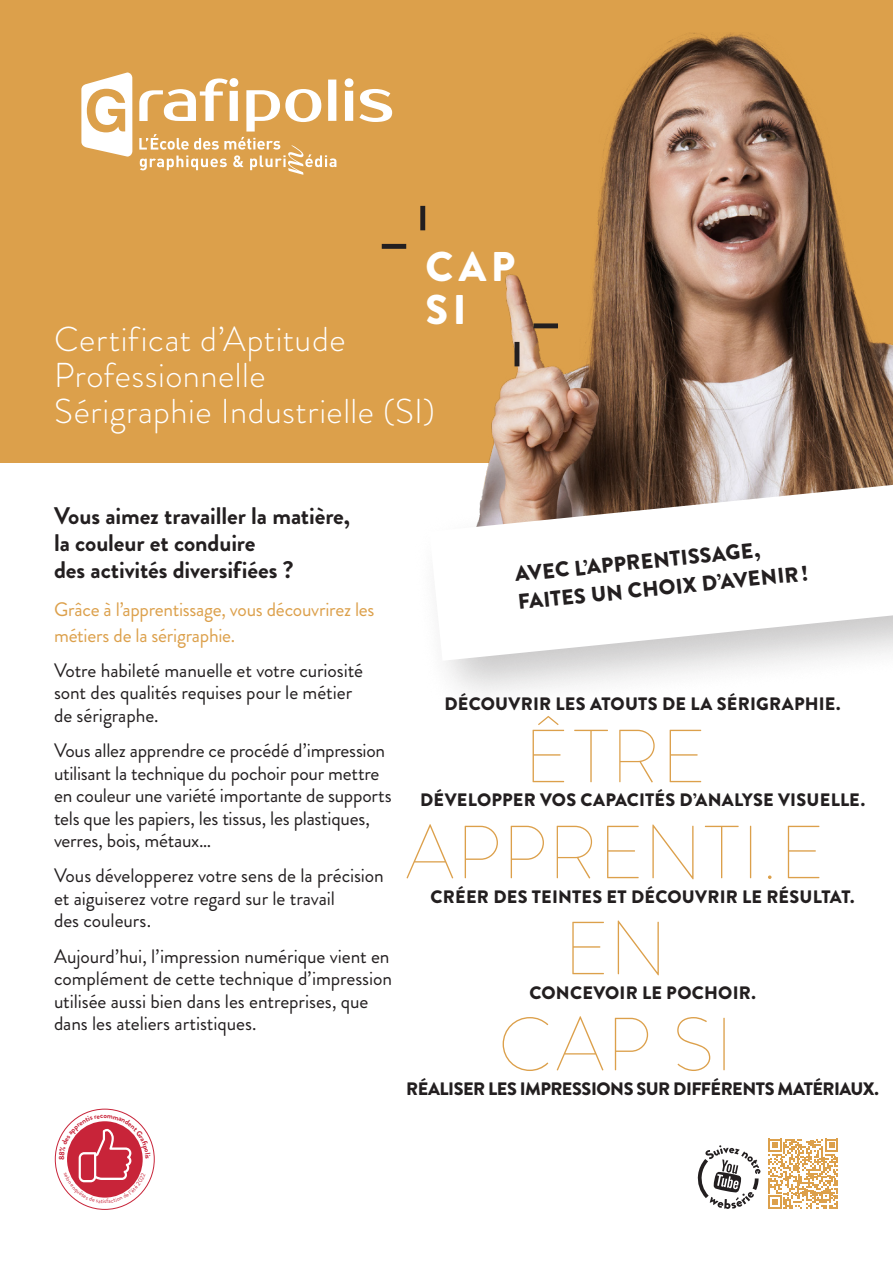
<style>
.page{position:relative;width:893px;height:1263px;background:#fff}
.page>*{position:absolute;margin:0;border:0;box-sizing:border-box;transform-origin:0 0}
.t1{font:100 75px/96px "Brandon Grotesque";letter-spacing:.03em;color:#dca04b;text-align:center}
.t2{font:900 41.55px/43.2px "Brandon Grotesque";color:#fff}
.t3{font:300 34.5px/35.8px "Brandon Grotesque";letter-spacing:.015em;color:#fff}
.t4{font:700 24px/27px "Brandon Grotesque";letter-spacing:-.005em;color:#231f20}
.t5{font:900 21.3px "Brandon Grotesque";color:#231f20}
.t6{font:19.5px/22.5px "Brandon Grotesque";letter-spacing:-.01em;color:#231f20}
.t7{font:19.5px/25.5px "Brandon Grotesque";letter-spacing:-.015em;color:#dca04b}
.t8{font:900 18px "Brandon Grotesque";letter-spacing:.01em;color:#231f20}
.t9{font:900 18px "Brandon Grotesque";letter-spacing:-.025em;color:#231f20}
</style>
<div class="page">
<div style="left:0;top:0;width:893px;height:463px;background:#dca04b"></div>
<img style="left:489px;top:33px;width:404px;height:428px">
<svg style="left:81px;top:72px;width:51px;height:85px"></svg>
<svg style="left:139px;top:78px;width:253px;height:97px"></svg>
<div style="left:514px;top:342px;width:5px;height:24px;background:#231f20"></div>
<div style="left:533px;top:323px;width:25px;height:5px;background:#231f20"></div>
<div style="left:420px;top:206px;width:5px;height:24px;background:#231f20"></div>
<div style="left:382px;top:244px;width:24px;height:5px;background:#231f20"></div>
<div style="left:411px;top:461px;width:482px;height:257px;background:#231f20;opacity:.25"></div>
<svg style="left:429px;top:485px;width:464px;height:176px"></svg>
<svg style="left:697px;top:1145px;width:64px;height:64px"></svg>
<svg style="left:768px;top:1139px;width:70px;height:70px"></svg>
<svg style="left:55px;top:1108px;width:100px;height:101px"></svg>
<p class="t2" style="left:425px;top:246px;width:91px">CAP<br>SI</p>
<p class="t3" style="left:54px;top:322px;width:293px">Certificat d’Aptitude<br>Professionnelle</p>
<p class="t3" style="left:54px;top:393px;width:383px">Sérigraphie Industrielle (SI)</p>
<p class="t4" style="left:54px;top:502px;width:297px">Vous aimez travailler la matière, la couleur et conduire<br>des activités diversifiées ?</p>
<p class="t7" style="left:54px;top:597px;width:322px">Grâce à l’apprentissage, vous découvrirez les métiers de la sérigraphie.</p>
<p class="t6" style="left:54px;top:659px;width:310px">Votre habileté manuelle et votre curiosité sont des qualités requises pour le métier de sérigraphe.</p>
<p class="t6" style="left:54px;top:739px;width:339px">Vous allez apprendre ce procédé d’impression utilisant la technique du pochoir pour mettre en couleur une variété importante de supports tels que les papiers, les tissus, les plastiques, verres, bois, métaux…</p>
<p class="t6" style="left:54px;top:865px;width:331px">Vous développerez votre sens de la précision et aiguiserez votre regard sur le travail<br>des couleurs.</p>
<p class="t6" style="left:54px;top:945px;width:340px">Aujourd’hui, l’impression numérique vient en complément de cette technique d’impression utilisée aussi bien dans les entreprises, que dans les ateliers artistiques.</p>
<p class="t5" style="left:514px;top:560px;width:247px;rotate:-6deg">AVEC L’APPRENTISSAGE,</p>
<p class="t5" style="left:516px;top:588px;width:293px;rotate:-6deg">FAITES UN CHOIX D’AVENIR!</p>
<p class="t8" style="left:444px;top:691px;width:398px">DÉCOUVRIR LES ATOUTS DE LA SÉRIGRAPHIE.</p>
<p class="t1" style="left:406px;top:708px;width:421px">ÊTRE<br>APPRENTI.E<br>EN</p>
<p class="t8" style="left:420px;top:787px;width:446px">DÉVELOPPER VOS CAPACITÉS D’ANALYSE VISUELLE.</p>
<p class="t8" style="left:431px;top:884px;width:425px">CRÉER DES TEINTES ET DÉCOUVRIR LE RÉSULTAT.</p>
<p class="t8" style="left:529px;top:980px;width:228px">CONCEVOIR LE POCHOIR.</p>
<p class="t1" style="left:498px;top:996px;width:237px">CAP SI</p>
<p class="t9" style="left:406px;top:1076px;width:474px">RÉALISER LES IMPRESSIONS SUR DIFFÉRENTS MATÉRIAUX.</p>
</div>
